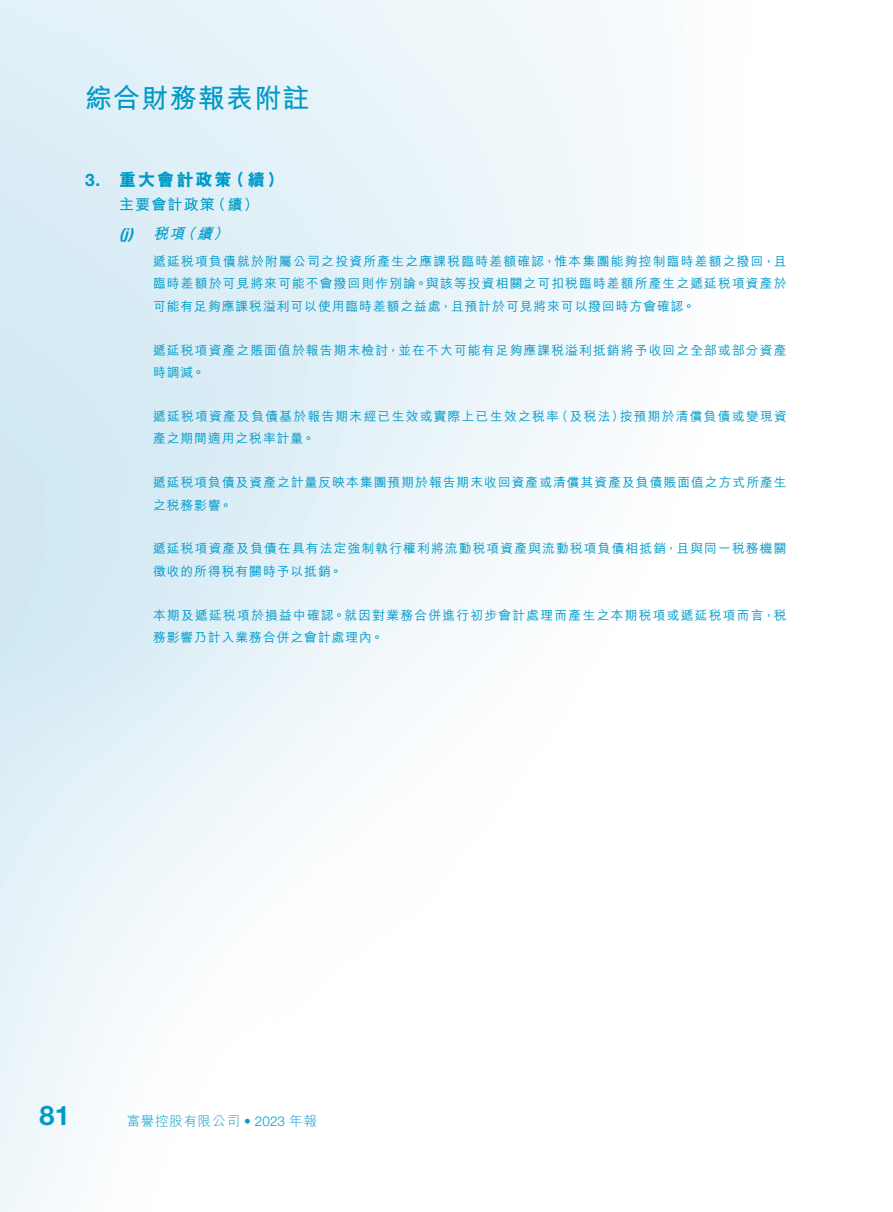
<style>
.page{position:relative;width:893px;height:1212px;background:#fff}
.page>*{position:absolute;margin:0;border:0;box-sizing:border-box;transform-origin:0 0}
.t1{font:700 27px "M Hei HK";letter-spacing:.045em;color:#009ac9}
.t2{font:700 27px "Helvetica Neue LT Std";color:#009ac9}
.t3{font:800 17.25px "M Hei HK";letter-spacing:.11em;color:#009ac9}
.t4{font:700 17.25px "Helvetica Neue LT Std";color:#009ac9}
.t5{font:700 15px "M Hei HK";letter-spacing:.08em;color:#009ac9}
.t6{font:italic 700 15px "M Hei HK";color:#009ac9}
.t7{font:italic 700 15px "Helvetica Neue LT Std";color:#009ac9}
.t8{font:300 13.5px "M Hei HK";letter-spacing:.055em;color:#009ac9}
.t9{font:500 12.75px/22.5px "M Hei HK";letter-spacing:.09em;color:#009ac9}
.s1{font-family:"Helvetica Neue LT Std"}
</style>
<div class="page">
<h1 class="t1" style="left:85px;top:78px;width:226px">綜合財務報表附註</h1>
<h2 class="t4" style="left:85px;top:169px;width:17px">3.</h2>
<h2 class="t3" style="left:119px;top:170px;width:114px">重大會計政策</h2>
<h2 class="t3" style="left:228px;top:170px;width:58px">（續(</h2>
<p class="t5" style="left:119px;top:194px;width:97px">主要會計政策</p>
<p class="t5" style="left:211px;top:194px;width:50px">（續(</p>
<p class="t7" style="left:119px;top:224px;width:15px">j( )</p>
<p class="t6" style="left:153px;top:223px;width:38px">稅項</p>
<p class="t6" style="left:180px;top:223px;width:22px">（</p>
<p class="t6" style="left:213px;top:223px;width:22px">(</p>
<p class="t6" style="left:197px;top:223px;width:22px">續</p>
<p class="t9" style="left:153px;top:249px;width:635px;text-align:justify">遞延稅項負債就於附屬公司之投資所產生之應課稅臨時差額確認，惟本集團能夠控制臨時差額之撥回，且臨時差額於可見將來可能不會撥回則作別論。與該等投資相關之可扣稅臨時差額所產生之遞延稅項資產於可能有足夠應課稅溢利可以使用臨時差額之益處，且預計於可見將來可以撥回時方會確認。</p>
<p class="t9" style="left:153px;top:337px;width:635px">遞延稅項資產之賬面值於報告期末檢討，並在不大可能有足夠應課稅溢利抵銷將予收回之全部或部分資產時調減。</p>
<p class="t9" style="left:620px;top:404px;width:169px">按預期於清償負債或變現資</p>
<p class="t9" style="left:153px;top:404px;width:407px">遞延稅項資產及負債基於報告期末經已生效或實際上已生效之稅率產之期間適用之稅率計量。</p>
<p class="t9" style="left:153px;top:470px;width:635px">遞延稅項負債及資產之計量反映本集團預期於報告期末收回資產或清償其資產及負債賬面值之方式所產生之稅務影響。</p>
<p class="t9" style="left:153px;top:536px;width:635px">遞延稅項資產及負債在具有法定強制執行權利將流動稅項資產與流動稅項負債相抵銷，且與同一稅務機關徵收的所得稅有關時予以抵銷。</p>
<p class="t9" style="left:153px;top:603px;width:635px">本期及遞延稅項於損益中確認。就因對業務合併進行初步會計處理而產生之本期稅項或遞延稅項而言，稅務影響乃計入業務合併之會計處理內。</p>
<p class="t9" style="left:555px;top:404px;width:70px">（及稅法）</p>
<h1 class="t2" style="left:40px;top:1099px;width:32px">81</h1>
<p class="t8" style="left:127px;top:1114px;width:192px">富譽控股有限公司 <span class="s1">• 2023</span> 年報</p>
</div>
